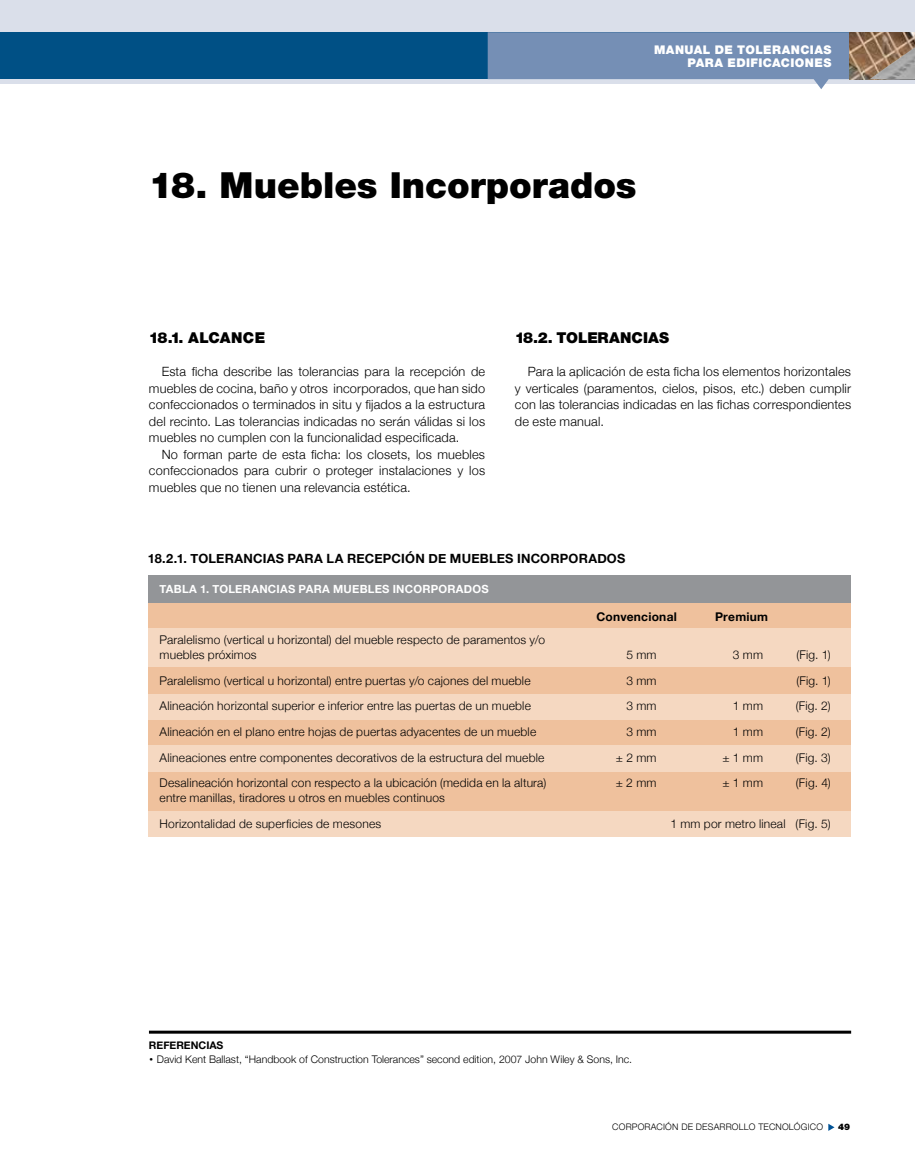
<style>
.page{position:relative;width:915px;height:1170px;background:#fff}
.page>*{position:absolute;margin:0;border:0;box-sizing:border-box;transform-origin:0 0}
.t1{font:900 36px "Helvetica Neue";color:#000}
.t2{font:900 15px "Helvetica Neue";letter-spacing:.005em;color:#000}
.t3{font:300 12.75px/16.5px "Helvetica Neue";letter-spacing:.015em;color:#000;text-align:justify}
.t4{font:700 12.75px "Helvetica Neue";letter-spacing:.015em;color:#000}
.t5{font:300 12px/15px "Helvetica Neue";letter-spacing:.015em;color:#000}
.t6{font:900 12px/13.5px "Helvetica Neue";letter-spacing:.035em;color:#fff;text-align:right}
.t7{font:700 12px "Helvetica Neue";letter-spacing:.02em;color:#000}
.t8{font:700 11.25px "Helvetica Neue";letter-spacing:.02em;color:#fff}
.t9{font:300 10.5px "Helvetica Neue";color:#000}
.t10{font:700 10.5px "Helvetica Neue";color:#000}
.t11{font:300 9px "Helvetica Neue";letter-spacing:.02em;color:#000}
.t12{font:900 9px "Helvetica Neue";color:#000}
.s1{font-family:"Gotham"}
</style>
<div class="page">
<svg style="left:828px;top:1123px;width:6px;height:7px"></svg>
<div style="left:0;top:0;width:914px;height:84px;background:#dadfea"></div>
<div style="left:0;top:32px;width:914px;height:47px;background:#005085"></div>
<svg style="left:487px;top:32px;width:427px;height:57px"></svg>
<div style="left:849px;top:32px;width:65px;height:47px;background:#000;opacity:.42"></div>
<img style="left:869px;top:47px;width:45px;height:32px">
<div style="left:149px;top:575px;width:701px;height:34px;background:#939598"></div>
<div style="left:149px;top:603px;width:701px;height:214px;background:#efc19d"></div>
<div style="left:149px;top:628px;width:701px;height:38px;background:#f5d8c1"></div>
<div style="left:149px;top:693px;width:701px;height:26px;background:#f5d8c1"></div>
<div style="left:149px;top:745px;width:701px;height:26px;background:#f5d8c1"></div>
<div style="left:149px;top:810px;width:701px;height:26px;background:#f5d8c1"></div>
<hr style="left:149px;top:1030px;width:701px;height:3px;background:#000">
<p class="t6" style="left:654px;top:42px;width:179px">MANUAL DE TOLERANCIAS<br>PARA EDIFICACIONES</p>
<h1 class="t1" style="left:149px;top:163px;width:489px">18. MUEBLES INCORPORADOS</h1>
<p class="t2" style="left:149px;top:329px;width:118px">18.1. ALCANCE</p>
<p class="t3" style="left:149px;top:363px;width:337px;text-indent:13px">Esta ficha describe las tolerancias para la recepción de muebles de cocina, baño y otros incorporados, que han sido confeccionados o terminados in situ y fijados a la estructura del recinto. Las tolerancias indicadas no serán válidas si los muebles no cumplen con la funcionalidad especificada.</p>
<p class="t3" style="left:149px;top:446px;width:337px;text-indent:13px">No forman parte de esta ficha: los closets, los muebles confeccionados para cubrir o proteger instalaciones y los muebles que no tienen una relevancia estética.</p>
<p class="t2" style="left:514px;top:329px;width:156px">18.2. TOLERANCIAS</p>
<p class="t3" style="left:514px;top:363px;width:337px;text-indent:13px">Para la aplicación de esta ficha los elementos horizontales y verticales (paramentos, cielos, pisos, etc.) deben cumplir con las tolerancias indicadas en las fichas correspondientes de este manual.</p>
<p class="t4" style="left:148px;top:551px;width:219px">18.2.1. TOLERANCIAS PARA LA RECEPC</p>
<p class="t4" style="left:401px;top:551px;width:224px">IÓN DE MUEBLES INCORPORADOS</p>
<p class="t8" style="left:159px;top:581px;width:329px">TABLA 1. TOLERANCIAS PARA MUEBLES INCORPORADOS</p>
<p class="t5" style="left:159px;top:632px;width:387px">Paralelismo (vertical u horizontal) del mueble respecto de paramentos y/o muebles próximos</p>
<p class="t7" style="left:596px;top:608px;width:82px">CONVENCIONAL</p>
<p class="t7" style="left:714px;top:608px;width:55px">PREMIUM</p>
<p class="t5" style="left:626px;top:647px;width:32px">5 mm</p>
<p class="t5" style="left:732px;top:647px;width:32px">3 mm</p>
<p class="t5" style="left:796px;top:647px;width:36px">(Fig. 1)</p>
<p class="t5" style="left:159px;top:672px;width:372px">Paralelismo (vertical u horizontal) entre puertas y/o cajones del mueble</p>
<p class="t5" style="left:626px;top:672px;width:32px">3 mm</p>
<p class="t5" style="left:796px;top:672px;width:36px">(Fig. 1)</p>
<p class="t5" style="left:159px;top:698px;width:373px">Alineación horizontal superior e inferior entre las puertas de un mueble</p>
<p class="t5" style="left:626px;top:698px;width:32px">3 mm</p>
<p class="t5" style="left:732px;top:698px;width:32px">1 mm</p>
<p class="t5" style="left:795px;top:698px;width:36px">(Fig. 2)</p>
<p class="t5" style="left:159px;top:724px;width:378px">Alineación en el plano entre hojas de puertas adyacentes de un mueble</p>
<p class="t5" style="left:626px;top:724px;width:32px">3 mm</p>
<p class="t5" style="left:732px;top:724px;width:32px">1 mm</p>
<p class="t5" style="left:795px;top:724px;width:36px">(Fig. 2)</p>
<p class="t5" style="left:159px;top:749px;width:386px">Alineaciones entre componentes decorativos de la estructura del mueble</p>
<p class="t5" style="left:615px;top:749px;width:42px">± 2 mm</p>
<p class="t5" style="left:722px;top:749px;width:42px">± 1 mm</p>
<p class="t5" style="left:795px;top:749px;width:36px">(Fig. 3)</p>
<p class="t5" style="left:159px;top:775px;width:388px">Desalineación horizontal con respecto a la ubicación (medida en la altura)</p>
<p class="t5" style="left:615px;top:775px;width:42px">± 2 mm</p>
<p class="t5" style="left:722px;top:775px;width:42px">± 1 mm</p>
<p class="t5" style="left:795px;top:775px;width:36px">(Fig. 4)</p>
<p class="t5" style="left:159px;top:785px;width:287px;line-height:25.7px">entre manillas, tiradores u otros en muebles continuos<br>Horizontalidad de superficies de mesones</p>
<p class="t5" style="left:670px;top:815px;width:162px">1 mm por metro lineal (Fig. 5)</p>
<p class="t10" style="left:149px;top:1039px;width:75px">REFERENCIAS</p>
<p class="t9" style="left:149px;top:1052px;width:484px"><span class="s1">•</span> David Kent Ballast, “Handbook of Construction Tolerances” second edition, 2007 John Wiley &amp; Sons, Inc.</p>
<p class="t11" style="left:612px;top:1121px;width:212px">corporación de desarrollo tecnológico</p>
<p class="t12" style="left:837px;top:1121px;width:14px">49</p>
</div>
